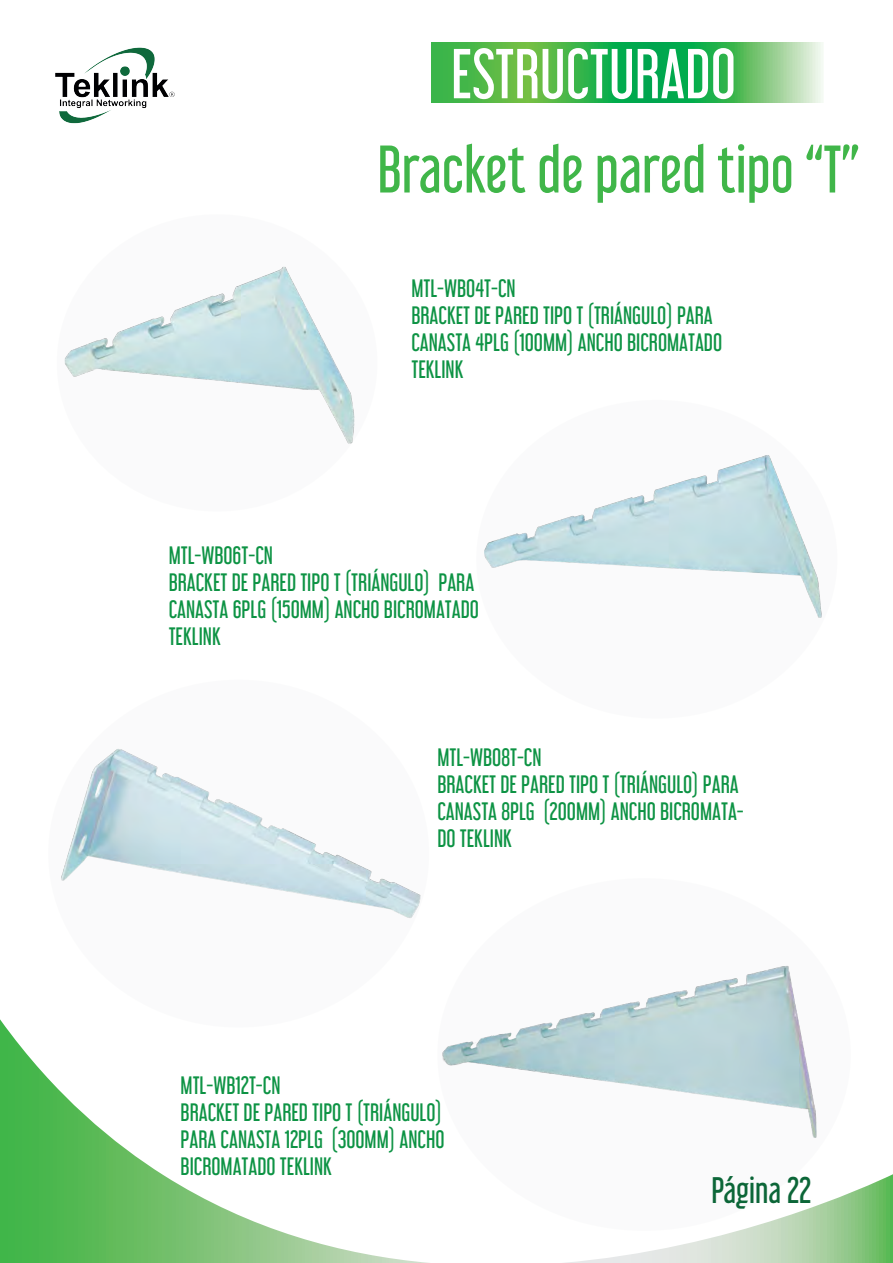
<style>
.page{position:relative;width:893px;height:1263px;background:#fff}
.page>*{position:absolute;margin:0;border:0;box-sizing:border-box;transform-origin:0 0}
.t1{font:63px "Libel Suit Rg";color:#fff}
.t2{font:60px "Libel Suit Rg";color:#40b649}
.t3{font:33px "Libel Suit Rg";color:#0c6638}
.t4{font:22.5px/27px "Libel Suit Rg";color:#0d9344}
</style>
<div class="page">
<img style="left:55px;top:47px;width:120px;height:77px">
<div style="left:476px;top:400px;width:361px;height:319px;background:#fafafb;border-radius:50%"></div>
<div style="left:57px;top:214px;width:320px;height:297px;background:#fafafb;border-radius:50%"></div>
<div style="left:437px;top:878px;width:414px;height:353px;background:#fafafb;border-radius:50%"></div>
<img style="left:64px;top:267px;width:291px;height:177px">
<svg style="left:48px;top:680px;width:381px;height:347px"></svg>
<img style="left:562px;top:966px;width:236px;height:53px">
<img style="left:484px;top:455px;width:338px;height:163px">
<svg style="left:0;top:1019px;width:893px;height:244px"></svg>
<svg style="left:432px;top:42px;width:391px;height:61px;background:#49ba5c"></svg>
<h1 class="t1" style="left:451px;top:22px;width:287px">ESTRUCTURADO</h1>
<h2 class="t2" style="left:377px;top:120px;width:484px">Bracket de pared tipo “T”</h2>
<p class="t4" style="left:411px;top:272px;width:312px">MTL-WB04T-CN<br>BRACKET DE PARED TIPO T (TRIÁNGULO) PARA<br>CANASTA 4PLG (100MM) ANCHO BICROMATADO<br>TEKLINK</p>
<p class="t4" style="left:169px;top:539px;width:312px">MTL-WB06T-CN<br>BRACKET DE PARED TIPO T (TRIÁNGULO) PARA<br>CANASTA 6PLG (150MM) ANCHO BICROMATADO<br>TEKLINK</p>
<p class="t4" style="left:437px;top:742px;width:308px">MTL-WB08T-CN<br>BRACKET DE PARED TIPO T (TRIÁNGULO) PARA<br>CANASTA 8PLG (200MM) ANCHO BICROMATA-<br>DO TEKLINK</p>
<p class="t4" style="left:181px;top:1069px;width:265px">MTL-WB12T-CN<br>BRACKET DE PARED TIPO T (TRIÁNGULO)<br>PARA CANASTA 12PLG (300MM) ANCHO<br>BICROMATADO TEKLINK</p>
<h3 class="t3" style="left:712px;top:1163px;width:101px">Página 22</h3>
</div>
